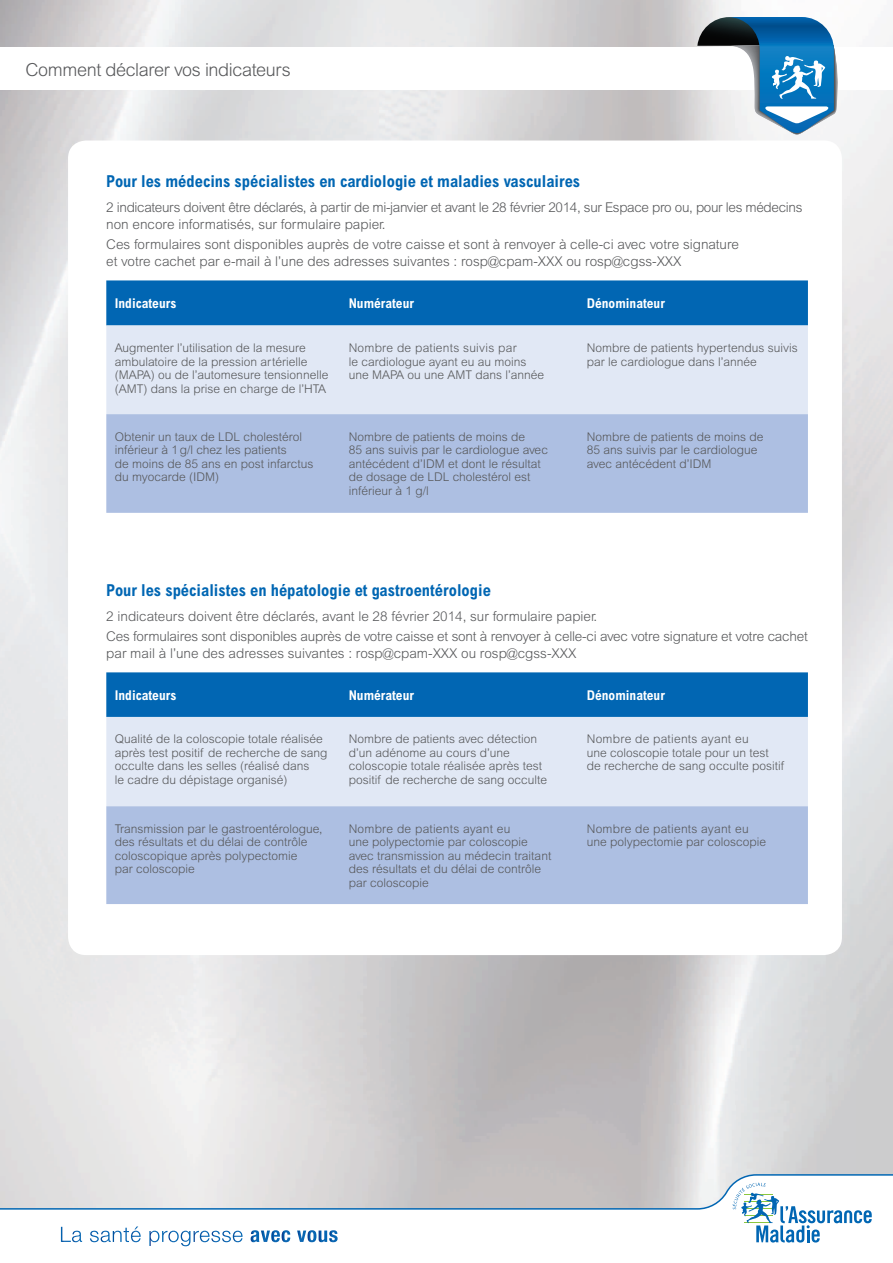
<style>
.page{position:relative;width:893px;height:1263px;background:#fff}
.page>*{position:absolute;margin:0;border:0;box-sizing:border-box;transform-origin:0 0}
.t1{font:300 18px "Arial";letter-spacing:-.02em;color:#57585a}
.t2{font:700 condensed 16.5px "Arial";color:#0166b3}
.t3{font:300 13.5px/16.5px "Arial";color:#57585a}
.t4{font:300 13.5px/16.5px "Arial";letter-spacing:-.025em;color:#57585a}
.t5{font:700 condensed 13.5px "Arial";color:#fff}
.t6{font:300 12px/13.5px "Arial";color:#57585a}
</style>
<div class="page">
<svg style="left:0;top:1174px;width:893px;height:73px"></svg>
<svg style="left:697px;top:17px;width:141px;height:118px"></svg>
<div style="left:106px;top:280px;width:702px;height:45px;background:#0166b3"></div>
<div style="left:106px;top:325px;width:702px;height:89px;background:#e1e8f5"></div>
<div style="left:106px;top:414px;width:702px;height:99px;background:#adbfe2"></div>
<div style="left:106px;top:672px;width:702px;height:45px;background:#0166b3"></div>
<div style="left:106px;top:717px;width:702px;height:89px;background:#e1e8f5"></div>
<div style="left:106px;top:806px;width:702px;height:98px;background:#adbfe2"></div>
<h1 class="t1" style="left:26px;top:59px;width:267px">Comment déclarer vos indicateurs</h1>
<h2 class="t2" style="left:106px;top:172px;width:475px">Pour les médecins spécialistes en cardiologie et maladies vasculaires</h2>
<p class="t4" style="left:106px;top:199px;width:698px">2 indicateurs doivent être déclarés, à partir de mi-janvier et avant le 28 février 2014, sur Espace pro ou, pour les médecins non encore informatisés, sur formulaire papier.</p>
<p class="t3" style="left:106px;top:236px;width:634px">Ces formulaires sont disponibles auprès de votre caisse et sont à renvoyer à celle-ci avec votre signature et votre cachet par e-mail à l’une des adresses suivantes : rosp@cpam-XXX ou rosp@cgss-XXX</p>
<p class="t5" style="left:115px;top:295px;width:63px">Indicateurs</p>
<p class="t5" style="left:349px;top:295px;width:67px">Numérateur</p>
<p class="t5" style="left:587px;top:295px;width:80px">Dénominateur</p>
<p class="t6" style="left:115px;top:341px;width:215px">Augmenter l’utilisation de la mesure ambulatoire de la pression artérielle (MAPA) ou de l’automesure tensionnelle (AMT) dans la prise en charge de l’HTA</p>
<p class="t6" style="left:349px;top:341px;width:197px">Nombre de patients suivis par<br>le cardiologue ayant eu au moins une MAPA ou une AMT dans l’année</p>
<p class="t6" style="left:587px;top:341px;width:213px">Nombre de patients hypertendus suivis par le cardiologue dans l’année</p>
<p class="t6" style="left:115px;top:430px;width:200px">Obtenir un taux de LDL cholestérol inférieur à 1 g/l chez les patients<br>de moins de 85 ans en post infarctus du myocarde (IDM)</p>
<p class="t6" style="left:349px;top:430px;width:201px">Nombre de patients de moins de<br>85 ans suivis par le cardiologue avec antécédent d’IDM et dont le résultat de dosage de LDL cholestérol est inférieur à 1 g/l</p>
<p class="t6" style="left:587px;top:430px;width:178px">Nombre de patients de moins de<br>85 ans suivis par le cardiologue avec antécédent d’IDM</p>
<h2 class="t2" style="left:106px;top:580px;width:386px">Pour les spécialistes en hépatologie et gastroentérologie</h2>
<p class="t3" style="left:106px;top:605px;width:703px;line-height:20.7px">2 indicateurs doivent être déclarés, avant le 28 février 2014, sur formulaire papier.<br>Ces formulaires sont disponibles auprès de votre caisse et sont à renvoyer à celle-ci avec votre signature et votre cachet</p>
<p class="t3" style="left:106px;top:645px;width:471px">par mail à l’une des adresses suivantes : rosp@cpam-XXX ou rosp@cgss-XXX</p>
<p class="t5" style="left:115px;top:687px;width:63px">Indicateurs</p>
<p class="t5" style="left:349px;top:687px;width:67px">Numérateur</p>
<p class="t5" style="left:587px;top:687px;width:80px">Dénominateur</p>
<p class="t6" style="left:115px;top:732px;width:214px">Qualité de la coloscopie totale réalisée après test positif de recherche de sang occulte dans les selles (réalisé dans<br>le cadre du dépistage organisé)</p>
<p class="t6" style="left:349px;top:732px;width:200px">Nombre de patients avec détection d’un adénome au cours d’une coloscopie totale réalisée après test positif de recherche de sang occulte</p>
<p class="t6" style="left:587px;top:732px;width:199px">Nombre de patients ayant eu<br>une coloscopie totale pour un test de recherche de sang occulte positif</p>
<p class="t6" style="left:115px;top:822px;width:209px">Transmission par le gastroentérologue, des résultats et du délai de contrôle coloscopique après polypectomie<br>par coloscopie</p>
<p class="t6" style="left:349px;top:822px;width:204px">Nombre de patients ayant eu<br>une polypectomie par coloscopie avec transmission au médecin traitant des résultats et du délai de contrôle par coloscopie</p>
<p class="t6" style="left:587px;top:822px;width:181px">Nombre de patients ayant eu une polypectomie par coloscopie</p>
</div>
